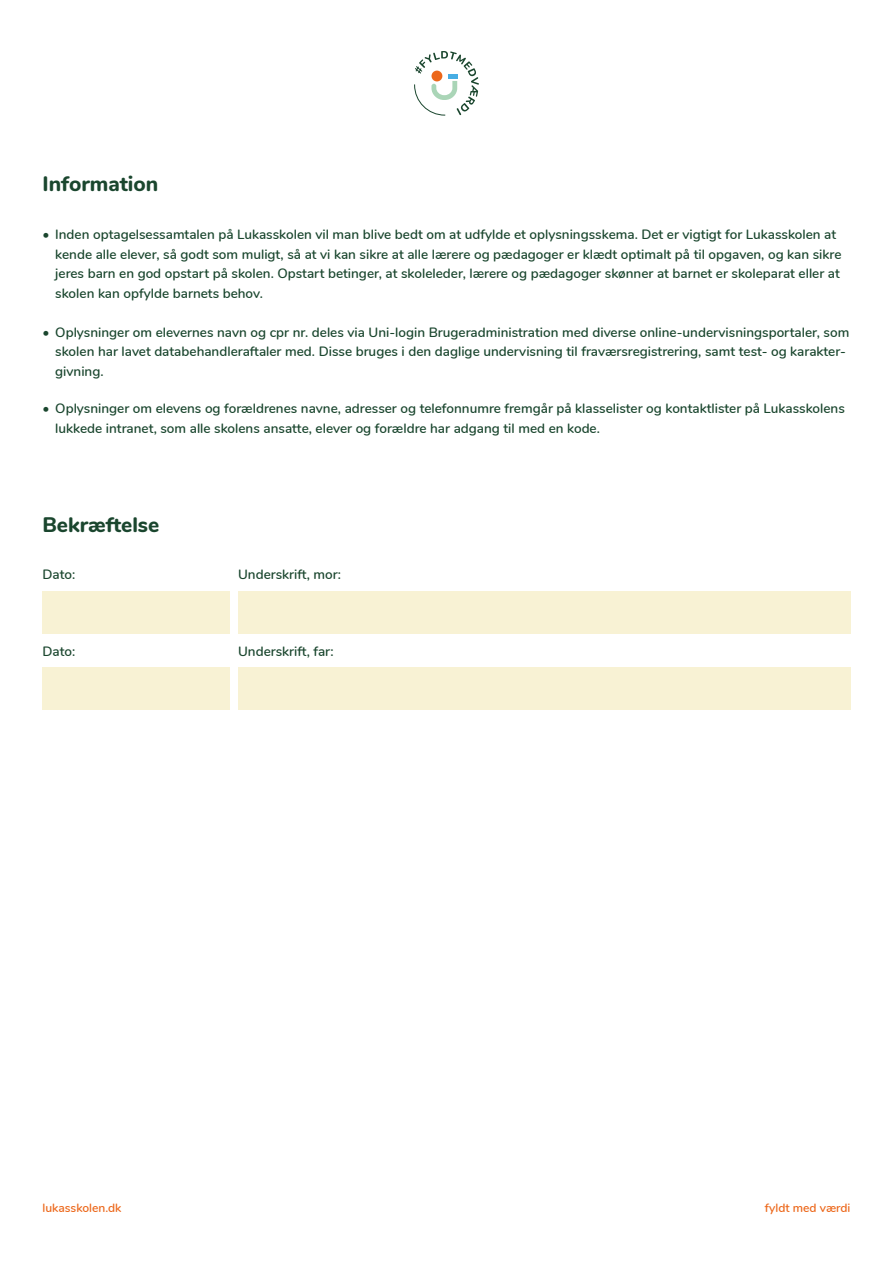
<style>
.page{position:relative;width:893px;height:1263px;background:#fff}
.page>*{position:absolute;margin:0;border:0;box-sizing:border-box;transform-origin:0 0}
.t1{font:800 21px "Nunito";color:#1a462e}
.t2{font:600 13.5px/19.5px "Nunito";color:#1a462e}
.t3{font:600 12px "Nunito";color:#ec671a}
</style>
<div class="page">
<div style="left:43px;top:591px;width:187px;height:43px;background:#f8f2d4"></div>
<div style="left:43px;top:668px;width:187px;height:42px;background:#f8f2d4"></div>
<div style="left:238px;top:591px;width:612px;height:43px;background:#f8f2d4"></div>
<div style="left:238px;top:668px;width:612px;height:42px;background:#f8f2d4"></div>
<svg style="left:414px;top:51px;width:65px;height:65px"></svg>
<h1 class="t1" style="left:43px;top:169px;width:117px">Information</h1>
<p class="t2" style="left:55px;top:224px;width:788px;text-indent:-13px">• Inden optagelsessamtalen på Lukasskolen vil man blive bedt om at udfylde et oplysningsskema. Det er vigtigt for Lukasskolen at kende alle elever, så godt som muligt, så at vi kan sikre at alle lærere og pædagoger er klædt optimalt på til opgaven, og kan sikre jeres barn en god opstart på skolen. Opstart betinger, at skoleleder, lærere og pædagoger skønner at barnet er skoleparat eller at skolen kan opfylde barnets behov.</p>
<p class="t2" style="left:55px;top:321px;width:796px;text-indent:-13px">• Oplysninger om elevernes navn og cpr nr. deles via Uni-login Brugeradministration med diverse online-undervisningsportaler, som skolen har lavet databehandleraftaler med. Disse bruges i den daglige undervisning til fraværsregistrering, samt test- og karakter&shy;givning.</p>
<p class="t2" style="left:55px;top:398px;width:791px;text-indent:-13px">• Oplysninger om elevens og forældrenes navne, adresser og telefonnumre fremgår på klasselister og kontaktlister på Lukasskolens lukkede intranet, som alle skolens ansatte, elever og forældre har adgang til med en kode.</p>
<h1 class="t1" style="left:43px;top:509px;width:118px">Bekræftelse</h1>
<p class="t2" style="left:43px;top:564px;width:34px">Dato:</p>
<p class="t2" style="left:43px;top:640px;width:34px">Dato:</p>
<p class="t2" style="left:238px;top:564px;width:104px">Underskrift, mor:</p>
<p class="t2" style="left:238px;top:640px;width:97px">Underskrift, far:</p>
<p class="t3" style="left:43px;top:1199px;width:80px">lukasskolen.dk</p>
<p class="t3" style="left:765px;top:1199px;width:87px">fyldt med værdi</p>
</div>
